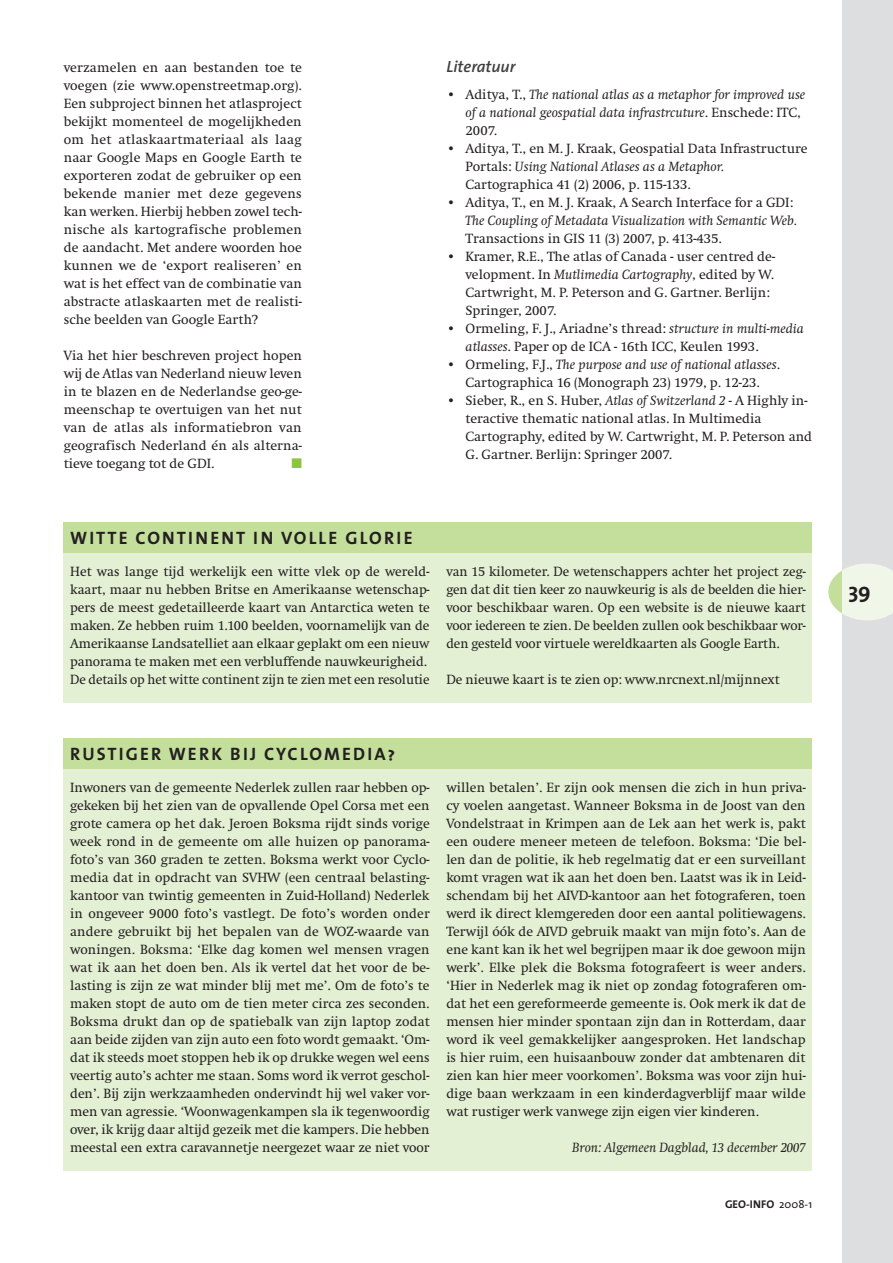
<style>
.page{position:relative;width:893px;height:1263px;background:#fff}
.page>*{position:absolute;margin:0;border:0;box-sizing:border-box;transform-origin:0 0}
.t1{font:700 21.75px "The Sans";color:#231f20}
.t2{font:18px "The Sans Bold Caps";letter-spacing:.12em;color:#231f20}
.t3{font:italic 600 16.35px "The Sans";color:#3e3e3f}
.t4{font:13.8px/18px "Swift";color:#231f20;text-align:justify}
.t5{font:13.8px/18px "Swift";color:#231f20;text-align:justify;scale:.96 1}
.t6{font:italic 13.8px "Swift";color:#231f20}
.t7{font:13.8px "Zapf Dingbats";color:#8bc63e}
.t8{font:700 11.25px "The Sans";color:#231f20}
.s1{font-style:italic}
.s2{font-weight:400}
</style>
<div class="page">
<div style="left:842px;top:0;width:51px;height:1263px;background:#dddee0"></div>
<svg style="left:828px;top:563px;width:65px;height:57px"></svg>
<div style="left:64px;top:756px;width:748px;height:414px;background:#e4f0d4"></div>
<div style="left:64px;top:738px;width:748px;height:30px;background:#c4df9b"></div>
<div style="left:64px;top:540px;width:748px;height:162px;background:#e4f0d4"></div>
<div style="left:64px;top:522px;width:748px;height:30px;background:#c4df9b"></div>
<p class="t4" style="left:64px;top:59px;width:240px">verzamelen en aan bestanden toe te voegen (zie www.openstreetmap.org).<br>Een subproject binnen het atlasproject bekijkt momenteel de mogelijkheden om het atlaskaartmateriaal als laag naar Google Maps en Google Earth te exporteren zodat de gebruiker op een bekende manier met deze gegevens kan werken. Hierbij hebben zowel tech&shy;nische als kartografische problemen de aandacht. Met andere woorden hoe kunnen we de ‘export realiseren’ en wat is het effect van de combinatie van abstracte atlaskaarten met de realisti&shy;sche beelden van Google Earth?</p>
<p class="t4" style="left:64px;top:347px;width:240px">Via het hier beschreven project hopen wij de Atlas van Nederland nieuw leven in te blazen en de Nederlandse geo-ge&shy;meenschap te overtuigen van het nut van de atlas als informatiebron van geografisch Nederland én als alterna&shy;tieve toegang tot de GDI.</p>
<p class="t7" style="left:291px;top:457px;width:12px">■</p>
<h2 class="t2" style="left:70px;top:522px;width:344px">WITTE CONTINENT IN VOLLE GLORIE</h2>
<p class="t3" style="left:446px;top:53px;width:70px">Literatuur</p>
<p class="t4" style="left:466px;top:85px;width:344px;text-align:left">Aditya, T., <span class="s1">The national atlas as a metaphor for improved use of a national geospatial data infrastrcuture</span>. Enschede: ITC, 2007.<br>Aditya, T., en M. J. Kraak, Geospatial Data Infrastructure Portals: <span class="s1">Using National Atlases as a Metaphor.<br></span>Cartographica 41 (2) 2006, p. 115-133.<br>Aditya, T., en M. J. Kraak, A Search Interface for a GDI:</p>
<p class="t6" style="left:466px;top:212px;width:333px">The Coupling of Metadata Visualization with Semantic Web.</p>
<p class="t4" style="left:466px;top:229px;width:348px;text-align:left">Transactions in GIS 11 (3) 2007, p. 413-435.<br>Kramer, R.E., The atlas of Canada - user centred de&shy;velopment. In <span class="s1">Mutlimedia Cartography</span>, edited by W.<br>Cartwright, M. P. Peterson and G. Gartner. Berlijn:<br>Springer, 2007.<br>Ormeling, F. J., Ariadne’s thread: <span class="s1">structure in multi-media atlasses</span>. Paper op de ICA - 16th ICC, Keulen 1993.<br>Ormeling, F.J., <span class="s1">The purpose and use of national atlasses</span>.<br>Cartographica 16 (Monograph 23) 1979, p. 12-23.<br>Sieber, R., en S. Huber, <span class="s1">Atlas of Switzerland 2</span> - A Highly in&shy;teractive thematic national atlas. In Multimedia Cartography, edited by W. Cartwright, M. P. Peterson and G. Gartner. Berlijn: Springer 2007.</p>
<p class="t4" style="left:446px;top:85px;width:11px">•</p>
<p class="t4" style="left:446px;top:139px;width:11px">•</p>
<p class="t4" style="left:446px;top:193px;width:11px">•</p>
<p class="t4" style="left:446px;top:247px;width:11px">•</p>
<p class="t4" style="left:446px;top:319px;width:11px">•</p>
<p class="t4" style="left:446px;top:355px;width:11px">•</p>
<p class="t4" style="left:446px;top:391px;width:11px">•</p>
<p class="t4" style="left:70px;top:563px;width:361px;text-align:left">Het was lange tijd werkelijk een witte vlek op de wereld&shy;kaart, maar nu hebben Britse en Amerikaanse wetenschap&shy;pers de meest gedetailleerde kaart van Antarctica weten te maken. Ze hebben ruim 1.100 beelden, voornamelijk van de Amerikaanse Landsatelliet aan elkaar geplakt om een nieuw panorama te maken met een verbluffende nauwkeurigheid.<br>De details op het witte continent zijn te zien met een resolutie</p>
<p class="t5" style="left:446px;top:563px;width:376px">van 15 kilometer. De wetenschappers achter het project zeg&shy;gen dat dit tien keer zo nauwkeurig is als de beelden die hier&shy;voor beschikbaar waren. Op een website is de nieuwe kaart voor iedereen te zien. De beelden zullen ook beschikbaar wor&shy;den gesteld voor virtuele wereldkaarten als Google Earth.</p>
<p class="t4" style="left:446px;top:671px;width:335px">De nieuwe kaart is te zien op: www.nrcnext.nl/mijnnext</p>
<h2 class="t2" style="left:70px;top:738px;width:326px">RUSTIGER WERK BIJ CYCLOMEDIA?</h2>
<p class="t4" style="left:70px;top:779px;width:361px">Inwoners van de gemeente Nederlek zullen raar hebben op&shy;gekeken bij het zien van de opvallende Opel Corsa met een grote camera op het dak. Jeroen Boksma rijdt sinds vorige week rond in de gemeente om alle huizen op panorama&shy;foto’s van 360 graden te zetten. Boksma werkt voor Cyclo&shy;media dat in opdracht van SVHW (een centraal belasting&shy;kantoor van twintig gemeenten in Zuid-Holland) Nederlek in ongeveer 9000 foto’s vastlegt. De foto’s worden onder andere gebruikt bij het bepalen van de WOZ-waarde van woningen. Boksma: ‘Elke dag komen wel mensen vragen wat ik aan het doen ben. Als ik vertel dat het voor de be&shy;lasting is zijn ze wat minder blij met me’. Om de foto’s te maken stopt de auto om de tien meter circa zes seconden.<br>Boksma drukt dan op de spatiebalk van zijn laptop zodat aan beide zijden van zijn auto een foto wordt gemaakt. ‘Om&shy;dat ik steeds moet stoppen heb ik op drukke wegen wel eens veertig auto’s achter me staan. Soms word ik verrot geschol&shy;den’. Bij zijn werkzaamheden ondervindt hij wel vaker vor&shy;men van agressie. ‘Woonwagenkampen sla ik tegenwoordig over, ik krijg daar altijd gezeik met die kampers. Die hebben meestal een extra caravannetje neergezet waar ze niet voor</p>
<p class="t4" style="left:446px;top:779px;width:361px">willen betalen’. Er zijn ook mensen die zich in hun priva&shy;cy voelen aangetast. Wanneer Boksma in de Joost van den Vondelstraat in Krimpen aan de Lek aan het werk is, pakt een oudere meneer meteen de telefoon. Boksma: ‘Die bel&shy;len dan de politie, ik heb regelmatig dat er een surveillant komt vragen wat ik aan het doen ben. Laatst was ik in Leid&shy;schendam bij het AIVD-kantoor aan het fotograferen, toen werd ik direct klemgereden door een aantal politiewagens.<br>Terwijl óók de AIVD gebruik maakt van mijn foto’s. Aan de ene kant kan ik het wel begrijpen maar ik doe gewoon mijn werk’. Elke plek die Boksma fotografeert is weer anders. ‘Hier in Nederlek mag ik niet op zondag fotograferen om&shy;dat het een gereformeerde gemeente is. Ook merk ik dat de mensen hier minder spontaan zijn dan in Rotterdam, daar word ik veel gemakkelijker aangesproken. Het landschap is hier ruim, een huisaanbouw zonder dat ambtenaren dit zien kan hier meer voorkomen’. Boksma was voor zijn hui&shy;dige baan werkzaam in een kinderdagverblijf maar wilde wat rustiger werk vanwege zijn eigen vier kinderen.</p>
<p class="t6" style="left:572px;top:1140px;width:235px">Bron: Algemeen Dagblad, 13 december 2007</p>
<p class="t8" style="left:725px;top:1195px;width:89px">GEO-INFO <span class="s2">2008-1</span></p>
<h1 class="t1" style="left:848px;top:573px;width:16px">39</h1>
</div>
